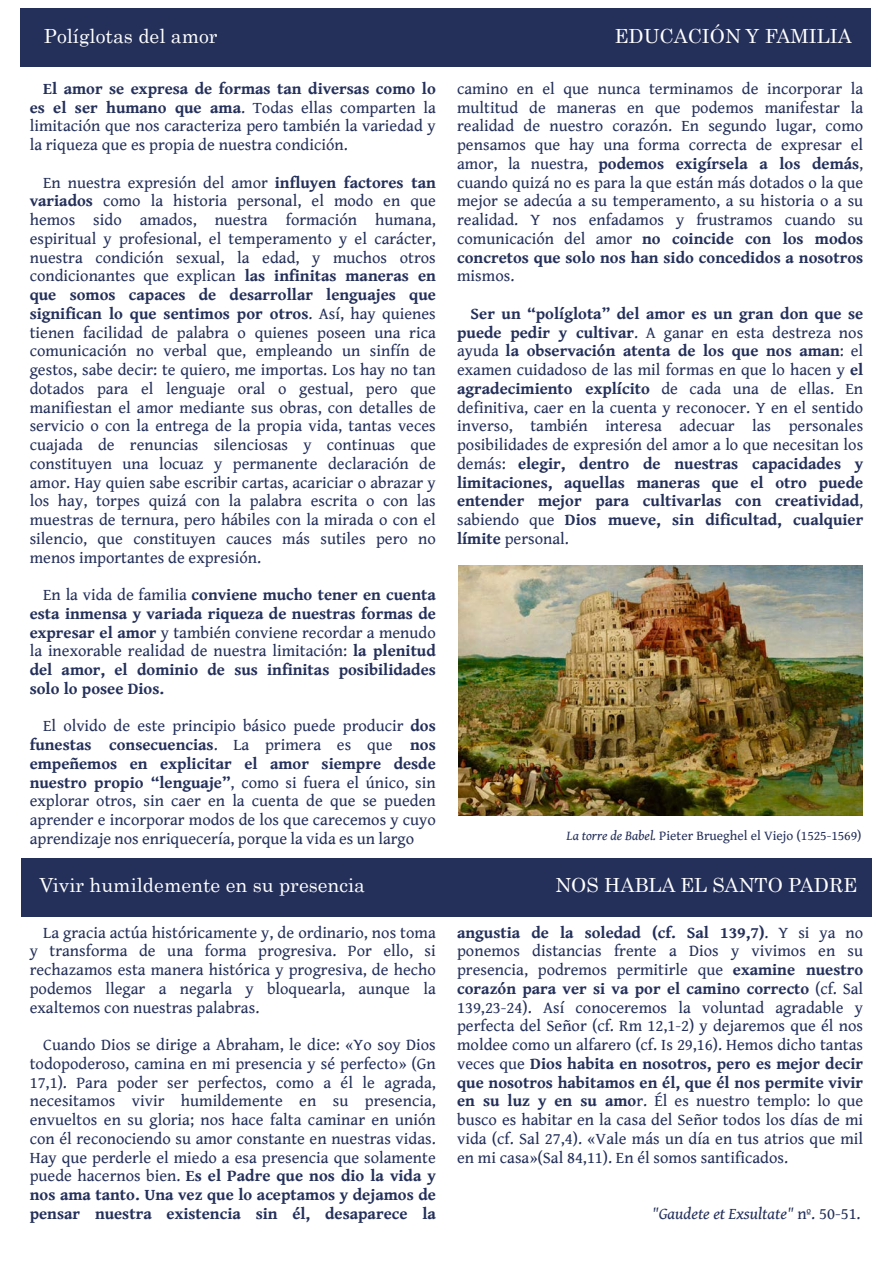
<style>
.page{position:relative;width:893px;height:1263px;background:#fff}
.page>*{position:absolute;margin:0;border:0;box-sizing:border-box;transform-origin:0 0}
.t1{font:19.5px "Century";color:#fff}
.t2{font:16.5px/18.8px "Gentium Book Basic";color:#24305a;text-align:justify}
.t3{font:700 16.5px/18.8px "Gentium Book Basic";color:#24305a;text-align:justify}
.t4{font:italic 16.5px "Gentium Book Basic";color:#24305a}
.t5{font:13.5px "Gentium Book Basic";color:#24305a}
.s1{font-weight:700}
.s2{font-weight:400}
.s3{font-style:italic}
.s4{font-style:normal}
</style>
<div class="page">
<div style="left:21px;top:9px;width:850px;height:58px;background:#24305a"></div>
<div style="left:21px;top:858px;width:851px;height:58px;background:#24305a"></div>
<img style="left:458px;top:566px;width:404px;height:250px">
<p class="t1" style="left:44px;top:19px;width:175px">Políglotas del amor</p>
<p class="t1" style="left:614px;top:19px;width:239px">EDUCACIÓN Y FAMILIA</p>
<p class="t2" style="left:30px;top:79px;width:408px;text-indent:14px"><span class="s1">El amor se expresa de formas tan diversas como lo es el ser humano que ama</span>. Todas ellas comparten la limitación que nos caracteriza pero también la variedad y la riqueza que es propia de nuestra condición.</p>
<p class="t2" style="left:30px;top:173px;width:408px;text-indent:14px">En nuestra expresión del amor <span class="s1">influyen factores tan variados</span> como la historia personal, el modo en que hemos sido amados, nuestra formación humana, espiritual y profesional, el temperamento y el carácter, nuestra condición sexual, la edad, y muchos otros condicionantes que explican <span class="s1">las infinitas maneras en que somos capaces de desarrollar lenguajes que significan lo que sentimos por otros</span>. Así, hay quienes tienen facilidad de palabra o quienes poseen una rica comunicación no verbal que, empleando un sinfín de gestos, sabe decir: te quiero, me importas. Los hay no tan dotados para el lenguaje oral o gestual, pero que manifiestan el amor mediante sus obras, con detalles de servicio o con la entrega de la propia vida, tantas veces cuajada de renuncias silenciosas y continuas que constituyen una locuaz y permanente declaración de amor. Hay quien sabe escribir cartas, acariciar o abrazar y los hay, torpes quizá con la palabra escrita o con las muestras de ternura, pero hábiles con la mirada o con el silencio, que constituyen cauces más sutiles pero no menos importantes de expresión.</p>
<p class="t3" style="left:30px;top:586px;width:408px;text-indent:14px"><span class="s2">En la vida de familia</span> conviene mucho tener en cuenta esta inmensa y variada riqueza de nuestras formas de expresar el amor <span class="s2">y también conviene recordar a menudo la inexorable realidad de nuestra limitación:</span> la plenitud del amor, el dominio de sus infinitas posibilidades solo lo posee Dios.</p>
<p class="t2" style="left:30px;top:717px;width:408px;text-indent:14px">El olvido de este principio básico puede producir <span class="s1">dos funestas consecuencias</span>. La primera es que <span class="s1">nos empeñemos en explicitar el amor siempre desde nuestro propio “lenguaje”</span>, como si fuera el único, sin explorar otros, sin caer en la cuenta de que se pueden aprender e incorporar modos de los que carecemos y cuyo aprendizaje nos enriquecería, porque la vida es un largo</p>
<p class="t2" style="left:457px;top:79px;width:408px">camino en el que nunca terminamos de incorporar la multitud de maneras en que podemos manifestar la realidad de nuestro corazón. En segundo lugar, como pensamos que hay una forma correcta de expresar el amor, la nuestra, <span class="s1">podemos exigírsela a los demás</span>, cuando quizá no es para la que están más dotados o la que mejor se adecúa a su temperamento, a su historia o a su realidad. Y nos enfadamos y frustramos cuando su comunicación del amor <span class="s1">no coincide con los modos concretos que solo nos han sido concedidos a nosotros</span></p>
<p class="t2" style="left:457px;top:267px;width:59px">mismos.</p>
<p class="t3" style="left:457px;top:304px;width:408px;text-indent:14px">Ser un “políglota” del amor es un gran don que se puede pedir y cultivar<span class="s2">. A ganar en esta destreza nos ayuda</span> la observación atenta de los que nos aman<span class="s2">: el examen cuidadoso de las mil formas en que lo hacen y</span> el agradecimiento explícito <span class="s2">de cada una de ellas. En definitiva, caer en la cuenta y reconocer. Y en el sentido inverso, también interesa adecuar las personales posibilidades de expresión del amor a lo que necesitan los demás:</span> elegir, dentro de nuestras capacidades y limitaciones, aquellas maneras que el otro puede entender mejor para cultivarlas con creatividad<span class="s2">, sabiendo que</span> Dios mueve, sin dificultad, cualquier límite <span class="s2">personal.</span></p>
<p class="t5" style="left:567px;top:828px;width:296px"><span class="s3">La torre de Babel.</span> Pieter Brueghel el Viejo (1525-1569)</p>
<p class="t1" style="left:39px;top:869px;width:327px">Vivir humildemente en su presencia</p>
<p class="t1" style="left:555px;top:869px;width:303px">NOS HABLA EL SANTO PADRE</p>
<p class="t2" style="left:30px;top:923px;width:408px;text-indent:14px">La gracia actúa históricamente y, de ordinario, nos toma y transforma de una forma progresiva. Por ello, si rechazamos esta manera histórica y progresiva, de hecho podemos llegar a negarla y bloquearla, aunque la exaltemos con nuestras palabras.</p>
<p class="t2" style="left:30px;top:1036px;width:408px;text-indent:14px">Cuando Dios se dirige a Abraham, le dice: «Yo soy Dios todopoderoso, camina en mi presencia y sé perfecto» (Gn 17,1). Para poder ser perfectos, como a él le agrada, necesitamos vivir humildemente en su presencia, envueltos en su gloria; nos hace falta caminar en unión con él reconociendo su amor constante en nuestras vidas.<br>Hay que perderle el miedo a esa presencia que solamente puede hacernos bien. <span class="s1">Es el Padre que nos dio la vida y nos ama tanto. Una vez que lo aceptamos y dejamos de pensar nuestra existencia sin él, desaparece la</span></p>
<p class="t2" style="left:457px;top:923px;width:408px"><span class="s1">angustia de la soledad (cf. Sal 139,7)</span>. Y si ya no ponemos distancias frente a Dios y vivimos en su presencia, podremos permitirle que <span class="s1">examine nuestro corazón para ver si va por el camino correcto</span> (cf. Sal 139,23-24). Así conoceremos la voluntad agradable y perfecta del Señor (cf. Rm 12,1-2) y dejaremos que él nos moldee como un alfarero (cf. Is 29,16). Hemos dicho tantas veces que <span class="s1">Dios habita en nosotros, pero es mejor decir que nosotros habitamos en él, que él nos permite vivir en su luz y en su amo</span>r. Él es nuestro templo: lo que busco es habitar en la casa del Señor todos los días de mi vida (cf. Sal 27,4). «Vale más un día en tus atrios que mil en mi casa»(Sal 84,11). En él somos santificados.</p>
<p class="t4" style="left:652px;top:1204px;width:210px">"Gaudete et Exsultate" <span class="s4">nº. 50-51.</span></p>
</div>
